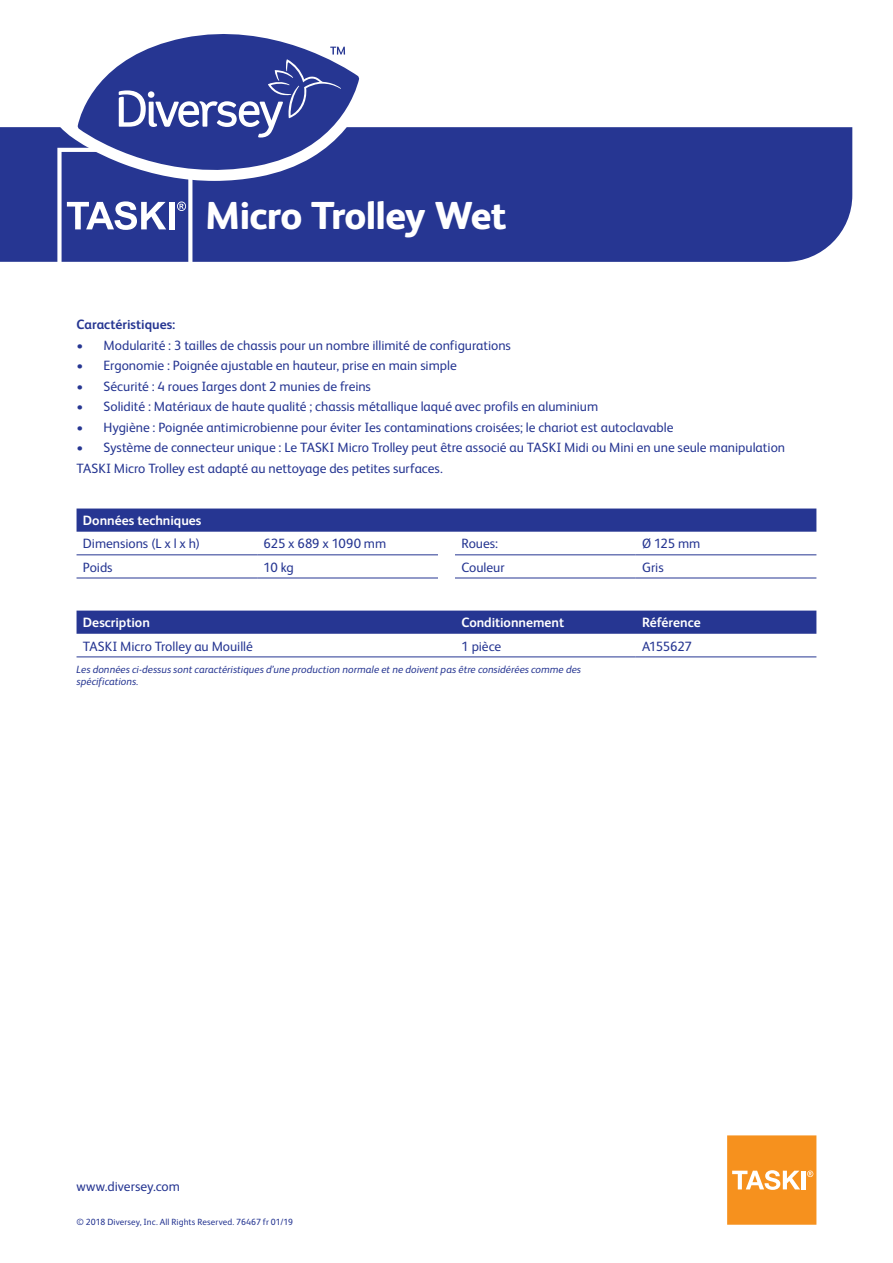
<style>
.page{position:relative;width:893px;height:1263px;background:#fff}
.page>*{position:absolute;margin:0;border:0;box-sizing:border-box;transform-origin:0 0}
.t1{font:800 39px "FS Albert Pro";letter-spacing:-.02em;color:#fff}
.Maintext{font:13.5px "FS Albert Pro";letter-spacing:-.005em;color:#263692}
.Table_Text{font:13.5px "FS Albert Pro";letter-spacing:-.005em;color:#263692}
.Table_Subheads{font:700 13.5px "FS Albert Pro";letter-spacing:-.005em;color:#fff}
.Subheads{font:700 13.5px "FS Albert Pro";color:#263692}
.Table_Text-2{font:13.5px "FS Albert Pro";letter-spacing:-.025em;color:#263692}
.Table_italic{font:italic 10.5px/12.6px "FS Albert Pro";letter-spacing:.005em;color:#263692}
.t2{font:9px "FS Albert Pro";letter-spacing:.01em;color:#263692}
</style>
<div class="page">
<div style="left:0;top:127px;width:852px;height:135px;background:#263692"></div>
<svg style="left:57px;top:148px;width:135px;height:114px;background:#4e5ba6"></svg>
<div style="left:169px;top:202px;width:6px;height:27px;background:#fff"></div>
<svg style="left:727px;top:1135px;width:89px;height:90px;background:#f69c34"></svg>
<svg style="left:77px;top:508px;width:739px;height:24px;background:#2d3c95"></svg>
<hr style="left:77px;top:554px;width:180px;height:1px;background:#263692">
<hr style="left:257px;top:554px;width:181px;height:1px;background:#263692">
<hr style="left:455px;top:554px;width:181px;height:1px;background:#263692">
<hr style="left:636px;top:554px;width:180px;height:1px;background:#263692">
<hr style="left:77px;top:578px;width:180px;height:1px;background:#263692">
<hr style="left:257px;top:578px;width:181px;height:1px;background:#263692">
<hr style="left:455px;top:578px;width:181px;height:1px;background:#263692">
<hr style="left:636px;top:578px;width:180px;height:1px;background:#263692">
<div style="left:77px;top:611px;width:739px;height:23px;background:#263692"></div>
<hr style="left:77px;top:656px;width:378px;height:1px;background:#263692">
<hr style="left:455px;top:656px;width:181px;height:1px;background:#263692">
<hr style="left:636px;top:656px;width:180px;height:1px;background:#263692">
<svg style="left:58px;top:78px;width:316px;height:103px"></svg>
<svg style="left:78px;top:34px;width:281px;height:148px;fill:#263692"></svg>
<svg style="left:119px;top:47px;width:226px;height:91px;background:#4a58a4"></svg>
<p class="t1" style="left:205px;top:185px;width:303px">Micro Trolley Wet</p>
<p class="Subheads" style="left:77px;top:315px;width:100px">Caractéristiques:</p>
<p class="Maintext" style="left:77px;top:336px;width:436px">• Modularité : 3 tailles de chassis pour un nombre illimité de configurations</p>
<p class="Maintext" style="left:77px;top:356px;width:382px">• Ergonomie : Poignée ajustable en hauteur, prise en main simple</p>
<p class="Maintext" style="left:77px;top:376px;width:296px">• Sécurité : 4 roues Iarges dont 2 munies de freins</p>
<p class="Maintext" style="left:77px;top:397px;width:523px">• Solidité : Matériaux de haute qualité ; chassis métallique laqué avec profils en aluminium</p>
<p class="Maintext" style="left:77px;top:417px;width:598px">• Hygiène : Poignée antimicrobienne pour éviter Ies contaminations croisées; le chariot est autoclavable</p>
<p class="Maintext" style="left:77px;top:438px;width:710px">• Système de connecteur unique : Le TASKI Micro Trolley peut être associé au TASKI Midi ou Mini en une seule manipulation</p>
<p class="Maintext" style="left:77px;top:458px;width:368px">TASKI Micro Trolley est adapté au nettoyage des petites surfaces.</p>
<p class="Table_Subheads" style="left:83px;top:511px;width:120px">Données techniques</p>
<p class="Table_Text" style="left:83px;top:534px;width:119px">Dimensions (L x l x h)</p>
<p class="Table_Text" style="left:264px;top:534px;width:124px">625 x 689 x 1090 mm</p>
<p class="Table_Text" style="left:461px;top:534px;width:38px">Roues:</p>
<p class="Table_Text" style="left:642px;top:534px;width:60px">Ø 125 mm</p>
<p class="Table_Text" style="left:83px;top:557px;width:31px">Poids</p>
<p class="Table_Text" style="left:264px;top:557px;width:32px">10 kg</p>
<p class="Table_Text" style="left:461px;top:557px;width:45px">Couleur</p>
<p class="Table_Text" style="left:642px;top:557px;width:23px">Gris</p>
<p class="Table_Subheads" style="left:83px;top:613px;width:69px">Description</p>
<p class="Table_Subheads" style="left:461px;top:613px;width:104px">Conditionnement</p>
<p class="Table_Subheads" style="left:642px;top:613px;width:60px">Référence</p>
<p class="Table_Text" style="left:83px;top:636px;width:172px">TASKI Micro Trolley au Mouillé</p>
<p class="Table_Text" style="left:461px;top:636px;width:41px">1 pièce</p>
<p class="Table_Text-2" style="left:642px;top:636px;width:51px">A155627</p>
<p class="Table_italic" style="left:77px;top:662px;width:506px">Les données ci-dessus sont caractéristiques d’une production normale et ne doivent pas être considérées comme des spécifications.</p>
<p class="Maintext" style="left:77px;top:1176px;width:105px">www.diversey.com</p>
<p class="t2" style="left:77px;top:1215px;width:218px">© 2018 Diversey, Inc. All Rights Reserved. 76467 fr 01/19</p>
</div>
